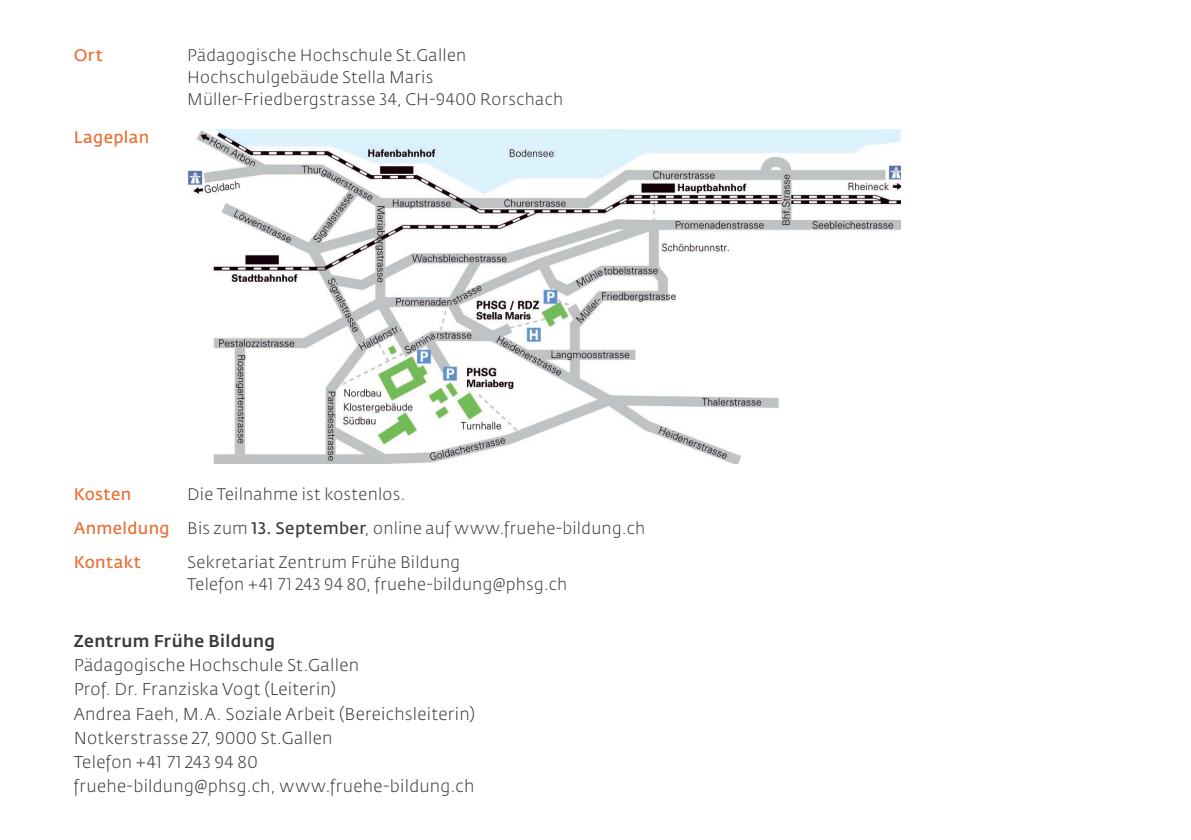
<style>
.page{position:relative;width:1191px;height:840px;background:#fff}
.page>*{position:absolute;margin:0;border:0;box-sizing:border-box;transform-origin:0 0}
.t1{font:300 17px "Fedra Sans Std";letter-spacing:.02em;color:#383a3b}
.t2{font:500 17px "Fedra Sans Std";letter-spacing:.02em;color:#383a3b}
.t3{font:300 16.6px "Fedra Sans Std";letter-spacing:.02em;color:#383a3b}
.t4{font:600 16.6px "Fedra Sans Std";letter-spacing:.02em;color:#ec6c30}
.s1{font-weight:600;color:#ec6c30}
.s2{font-weight:600}
</style>
<div class="page">
<img style="left:184px;top:129px;width:716px;height:334px">
<p class="t4" style="left:74px;top:45px;width:31px">Ort</p>
<p class="t3" style="left:187px;top:45px;width:281px">Pädagogische Hochschule St.Gallen</p>
<p class="t3" style="left:187px;top:67px;width:248px">Hochschulgebäude Stella Maris</p>
<p class="t3" style="left:187px;top:89px;width:377px">Müller-Friedbergstrasse 34, CH-9400 Rorschach</p>
<p class="t4" style="left:74px;top:127px;width:77px">Lageplan</p>
<p class="t4" style="left:74px;top:483px;width:59px">Kosten</p>
<p class="t3" style="left:187px;top:483px;width:220px">Die Teilnahme ist kostenlos.</p>
<p class="t3" style="left:74px;top:517px;width:573px"><span class="s1">Anmeldung</span> Bis zum <span class="s2">13. September</span>, online auf www.fruehe-bildung.ch</p>
<p class="t4" style="left:74px;top:551px;width:69px">Kontakt</p>
<p class="t3" style="left:187px;top:551px;width:274px">Sekretariat Zentrum Frühe Bildung</p>
<p class="t3" style="left:187px;top:573px;width:382px">Telefon +41 71 243 94 80, fruehe-bildung@phsg.ch</p>
<p class="t2" style="left:74px;top:630px;width:203px">Zentrum Frühe Bildung</p>
<p class="t1" style="left:74px;top:654px;width:287px">Pädagogische Hochschule St.Gallen</p>
<p class="t1" style="left:74px;top:678px;width:264px">Prof. Dr. Franziska Vogt (Leiterin)</p>
<p class="t1" style="left:74px;top:702px;width:403px">Andrea Faeh, M.A. Soziale Arbeit (Bereichsleiterin)</p>
<p class="t1" style="left:74px;top:726px;width:260px">Notkerstrasse 27, 9000 St.Gallen</p>
<p class="t1" style="left:74px;top:750px;width:185px">Telefon +41 71 243 94 80</p>
<p class="t1" style="left:74px;top:774px;width:402px">fruehe-bildung@phsg.ch, www.fruehe-bildung.ch</p>
</div>
